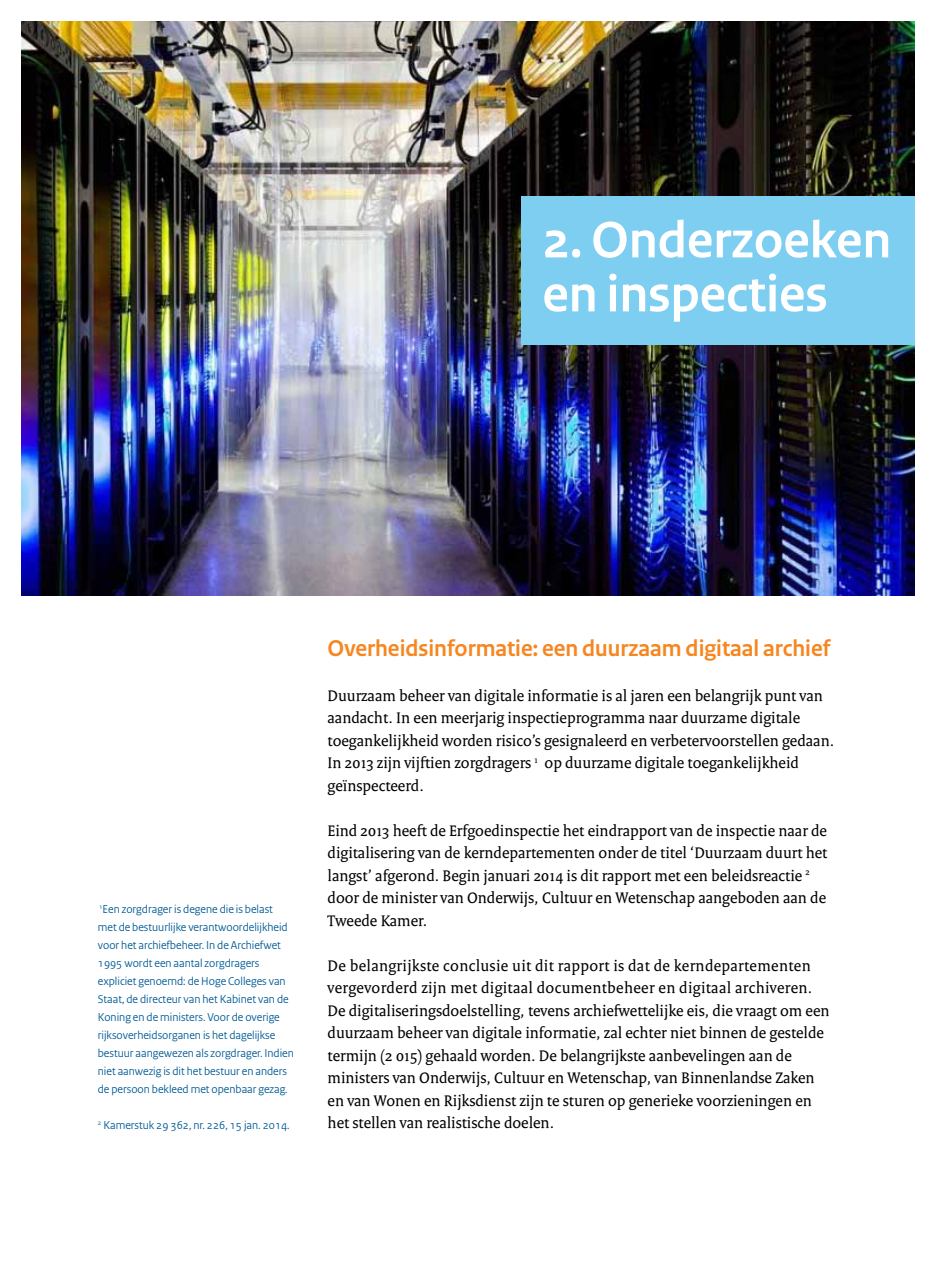
<style>
.page{position:relative;width:936px;height:1263px;background:#fff}
.page>*{position:absolute;margin:0;border:0;box-sizing:border-box;transform-origin:0 0}
.t1{font:700 54px/54px "Rijksoverheid Sans";color:#fff}
.t2{font:700 24px "Rijksoverheid Sans";color:#f6861f}
.t3{font:16.5px/22.5px "Rijksoverheid Serif";color:#000}
.t4{font:12px/18px "Rijksoverheid Sans";color:#005b96}
</style>
<div class="page">
<img style="left:21px;top:21px;width:893px;height:574px">
<div style="left:521px;top:196px;width:393px;height:148px;background:#7dcef1"></div>
<h1 class="t1" style="left:542px;top:214px;width:350px">2. Onderzoeken en inspecties</h1>
<p class="t4" style="left:98px;top:900px;width:197px"><sup>1</sup>Een zorgdrager is degene die is belast<br>met de bestuurlijke verantwoordelijkheid voor het archiefbeheer. In de Archiefwet 1995 wordt een aantal zorgdragers expliciet genoemd: de Hoge Colleges van Staat, de directeur van het Kabinet van de Koning en de ministers. Voor de overige rijksoverheidsorganen is het dagelijkse bestuur aangewezen als zorgdrager. Indien niet aanwezig is dit het bestuur en anders de persoon bekleed met openbaar gezag.</p>
<p class="t4" style="left:98px;top:1116px;width:193px"><sup>2</sup> Kamerstuk 29 362, nr. 226, 15 jan. 2014.</p>
<h2 class="t2" style="left:327px;top:634px;width:504px">Overheidsinformatie: een duurzaam digitaal archief</h2>
<p class="t3" style="left:327px;top:684px;width:508px">Duurzaam beheer van digitale informatie is al jaren een belangrijk punt van aandacht. In een meerjarig inspectieprogramma naar duurzame digitale toegankelijkheid worden risico’s gesignaleerd en verbetervoorstellen gedaan.<br>In 2013 zijn vijftien zorgdragers <sup>1</sup> op duurzame digitale toegankelijkheid geïnspecteerd.</p>
<p class="t3" style="left:327px;top:819px;width:501px">Eind 2013 heeft de Erfgoedinspectie het eindrapport van de inspectie naar de digitalisering van de kerndepartementen onder de titel ‘Duurzaam duurt het langst’ afgerond. Begin januari 2014 is dit rapport met een beleidsreactie <sup>2 </sup>door de minister van Onderwijs, Cultuur en Wetenschap aangeboden aan de Tweede Kamer.</p>
<p class="t3" style="left:327px;top:954px;width:503px">De belangrijkste conclusie uit dit rapport is dat de kerndepartementen vergevorderd zijn met digitaal documentbeheer en digitaal archiveren.<br>De digitaliseringsdoelstelling, tevens archiefwettelijke eis, die vraagt om een duurzaam beheer van digitale informatie, zal echter niet binnen de gestelde termijn (2 015) gehaald worden. De belangrijkste aanbevelingen aan de ministers van Onderwijs, Cultuur en Wetenschap, van Binnenlandse Zaken en van Wonen en Rijksdienst zijn te sturen op generieke voorzieningen en het stellen van realistische doelen.</p>
</div>
